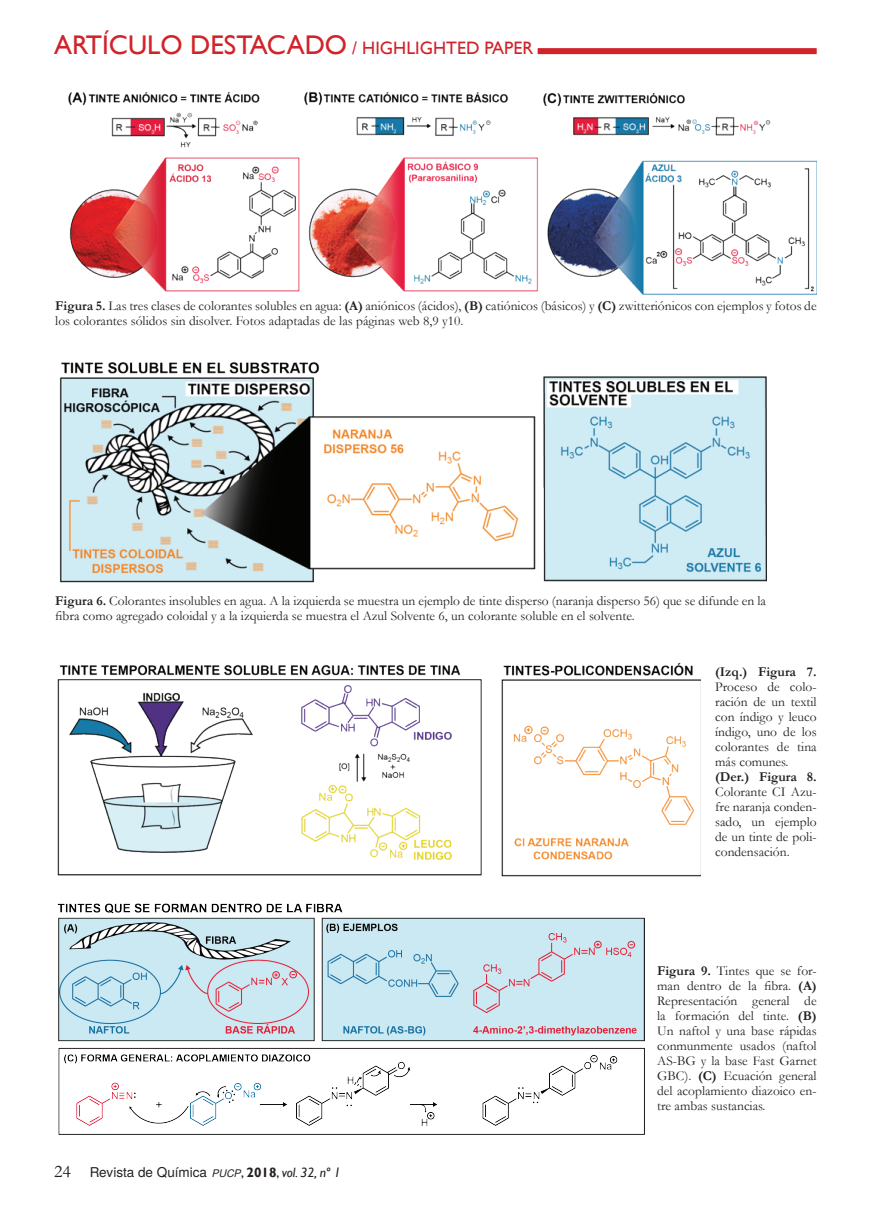
<style>
.page{position:relative;width:872px;height:1212px;background:#fff}
.page>*{position:absolute;margin:0;border:0;box-sizing:border-box;transform-origin:0 0}
.t1{font:27px "Gill Sans";color:#d1232a}
.t2{font:18px "Gill Sans";color:#d1232a}
.t3{font:18px "Garamond";color:#231f20}
.t4{font:13.5px/15px "Garamond";color:#231f20;text-align:justify}
.t5{font:13.5px "Te X Gyre Heros";color:#231f20}
.t6{font:700 13.5px "Garamond";color:#231f20}
.s1{font-size:18px}
.s2{font-weight:700}
.s3{font-style:italic;font-size:10.5px}
.s4{font-family:"Gill Sans"}
.s5{font-family:"Gill Sans";font-weight:700}
.s6{font-family:"Gill Sans";font-style:italic}
</style>
<div class="page">
<div style="left:537px;top:48px;width:279px;height:6px;background:#d1232a"></div>
<img style="left:68px;top:92px;width:748px;height:203px">
<img style="left:59px;top:362px;width:707px;height:221px">
<img style="left:57px;top:665px;width:425px;height:211px">
<img style="left:501px;top:662px;width:199px;height:215px">
<img style="left:57px;top:903px;width:587px;height:231px">
<h1 class="t1" style="left:54px;top:30px;width:364px">ARTÍCULO DESTACADO <span class="s1">/ HIGHLIGHTED</span></h1>
<h2 class="t2" style="left:484px;top:38px;width:50px">PAPER</h2>
<p class="t4" style="left:55px;top:298px;width:763px"><span class="s2">Figura 5.</span> Las tres clases de colorantes solubles en agua: <span class="s2">(A)</span> aniónicos (ácidos), <span class="s2">(B)</span> catiónicos (básicos) y <span class="s2">(C)</span> zwitteriónicos con ejemplos y fotos de los colorantes sólidos sin disolver. Fotos adaptadas de las páginas web 8,9 y10.</p>
<p class="t4" style="left:55px;top:593px;width:712px"><span class="s2">Figura 6.</span> Colorantes insolubles en agua. A la izquierda se muestra un ejemplo de tinte disperso (naranja disperso 56) que se difunde en la fibra como agregado coloidal y a la izquierda se muestra el Azul Solvente 6, un colorante soluble en el solvente.</p>
<p class="t6" style="left:715px;top:664px;width:103px">(Izq.) Figura 7.</p>
<p class="t4" style="left:715px;top:679px;width:103px">Proceso de colo&shy;ración de un textil con índigo y leuco índigo, uno de los colorantes de tina más comunes.</p>
<p class="t6" style="left:715px;top:769px;width:103px">(Der.) Figura 8.</p>
<p class="t4" style="left:715px;top:784px;width:103px">Colorante CI Azu&shy;fre naranja conden&shy;sado, un ejemplo de un tinte de poli&shy;condensación.</p>
<h2 class="t3" style="left:54px;top:1159px;width:18px">24</h2>
<p class="t5" style="left:90px;top:1162px;width:253px">Revista de Química <span class="s3">PUCP</span><span class="s4">,</span> <span class="s5">2018</span><span class="s4">,</span> <span class="s6">vol. 32, nº 1</span></p>
<p class="t4" style="left:657px;top:963px;width:161px"><span class="s2">Figura 9.</span> Tintes que se for&shy;man dentro de la fibra. <span class="s2">(A)<br></span>Representación general de la formación del tinte. <span class="s2">(B)<br></span>Un naftol y una base rápidas conmunmente usados (naftol AS-BG y la base Fast Garnet GBC). <span class="s2">(C)</span> Ecuación general del acoplamiento diazoico en&shy;tre ambas sustancias.</p>
</div>
